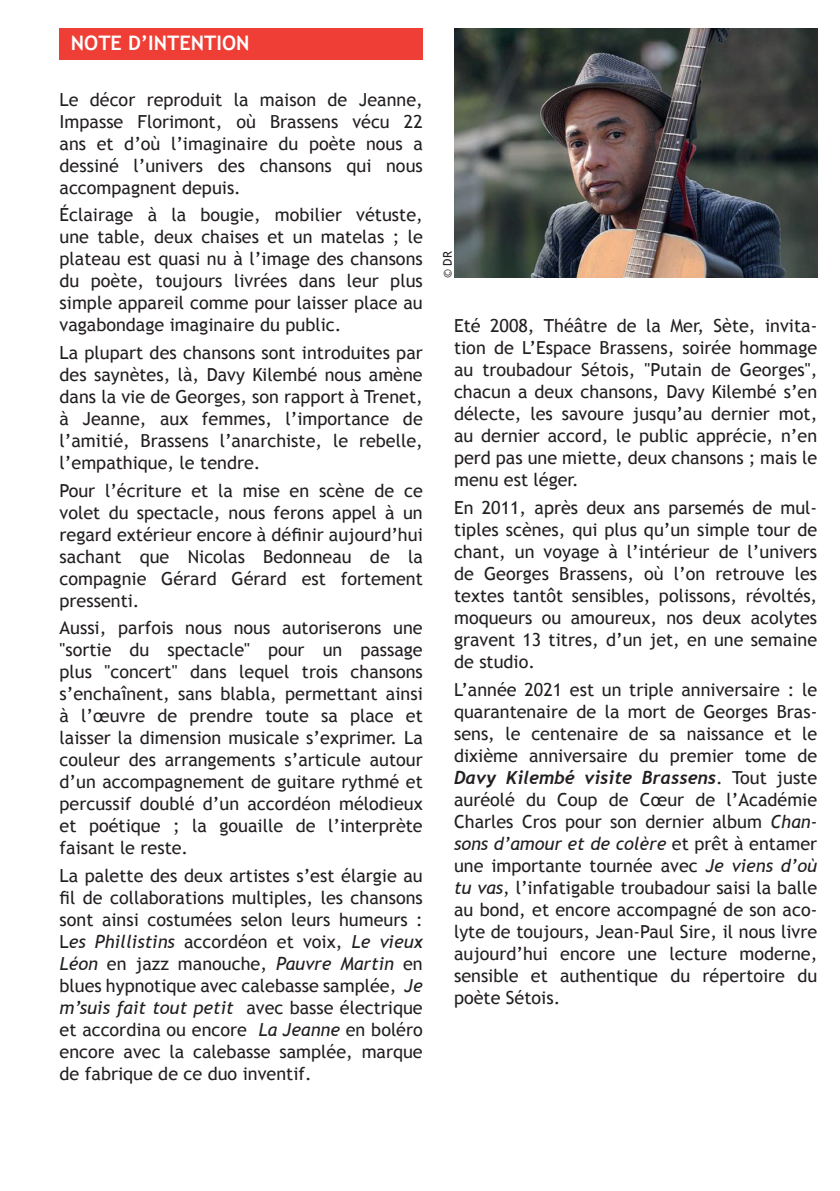
<style>
.page{position:relative;width:840px;height:1191px;background:#fff}
.page>*{position:absolute;margin:0;border:0;box-sizing:border-box;transform-origin:0 0}
.t1{font:700 20px "Trebuchet MS";color:#fff}
.t2{font:18px/22px "Trebuchet MS";color:#231f20;text-align:justify}
.t3{font:italic 700 18px "Trebuchet";color:#231f20}
.t4{font:12px "Trebuchet MS";color:#231f20}
.s1{font-style:italic}
.s2{font-family:"Trebuchet MS";font-weight:400;font-style:normal}
</style>
<div class="page">
<div style="left:60px;top:28px;width:362px;height:32px;background:#ee3e35"></div>
<img style="left:454px;top:28px;width:362px;height:249px">
<p class="t1" style="left:71px;top:31px;width:180px">NOTE D’INTENTION</p>
<p class="t2" style="left:60px;top:88px;width:364px">Le décor reproduit la maison de Jeanne, Impasse Florimont, où Brassens vécu 22 ans et d’où l’imaginaire du poète nous a dessiné l’univers des chansons qui nous accompagnent depuis.</p>
<p class="t2" style="left:60px;top:204px;width:364px">Éclairage à la bougie, mobilier vétuste, une table, deux chaises et un matelas ; le plateau est quasi nu à l’image des chansons du poète, toujours livrées dans leur plus simple appareil comme pour laisser place au vagabondage imaginaire du public.</p>
<p class="t2" style="left:60px;top:342px;width:364px">La plupart des chansons sont introduites par des saynètes, là, Davy Kilembé nous amène dans la vie de Georges, son rapport à Trenet, à Jeanne, aux femmes, l’importance de l’amitié, Brassens l’anarchiste, le rebelle, l’empathique, le tendre.</p>
<p class="t2" style="left:60px;top:479px;width:364px">Pour l’écriture et la mise en scène de ce volet du spectacle, nous ferons appel à un regard extérieur encore à définir aujourd’hui sachant que Nicolas Bedonneau de la compagnie Gérard Gérard est fortement pressenti.</p>
<p class="t2" style="left:60px;top:617px;width:364px">Aussi, parfois nous nous autoriserons une "sortie du spectacle" pour un passage plus "concert" dans lequel trois chansons s’enchaînent, sans blabla, permettant ainsi à l’œuvre de prendre toute sa place et laisser la dimension musicale s’exprimer. La couleur des arrangements s’articule autour d’un accompagnement de guitare rythmé et percussif doublé d’un accordéon mélodieux et poétique ; la gouaille de l’interprète faisant le reste.</p>
<p class="t2" style="left:60px;top:865px;width:364px">La palette des deux artistes s’est élargie au fil de collaborations multiples, les chansons sont ainsi costumées selon leurs humeurs :<br>L<span class="s1">es Phillistins</span> accordéon et voix, <span class="s1">Le vieux Léon</span> en jazz manouche, <span class="s1">Pauvre Martin</span> en blues hypnotique avec calebasse samplée, <span class="s1">Je m’suis fait tout petit</span> avec basse électrique et accordina ou encore <span class="s1">La Jeanne</span> en boléro encore avec la calebasse samplée, marque de fabrique de ce duo inventif.</p>
<p class="t4" style="left:440px;top:278px;width:28px;rotate:-90deg">© DR</p>
<p class="t2" style="left:454px;top:315px;width:364px">Eté 2008, Théâtre de la Mer, Sète, invita&shy;tion de L’Espace Brassens, soirée hommage au troubadour Sétois, "Putain de Georges", chacun a deux chansons, Davy Kilembé s’en délecte, les savoure jusqu’au dernier mot, au dernier accord, le public apprécie, n’en perd pas une miette, deux chansons ; mais le menu est léger.</p>
<p class="t2" style="left:454px;top:497px;width:364px">En 2011, après deux ans parsemés de mul&shy;tiples scènes, qui plus qu’un simple tour de chant, un voyage à l’intérieur de l’univers de Georges Brassens, où l’on retrouve les textes tantôt sensibles, polissons, révoltés, moqueurs ou amoureux, nos deux acolytes gravent 13 titres, d’un jet, en une semaine de studio.</p>
<p class="t2" style="left:454px;top:678px;width:364px">L’année 2021 est un triple anniversaire : le quarantenaire de la mort de Georges Bras&shy;sens, le centenaire de sa naissance et le dixième anniversaire du premier tome de</p>
<p class="t3" style="left:454px;top:766px;width:364px">Davy Kilembé visite Brassens<span class="s2">. Tout juste</span></p>
<p class="t2" style="left:454px;top:788px;width:364px">auréolé du Coup de Cœur de l’Académie Charles Cros pour son dernier album <span class="s1">Chan&shy;sons d’amour et de colère</span> et prêt à entamer une importante tournée avec <span class="s1">Je viens d’où tu vas</span>, l’infatigable troubadour saisi la balle au bond, et encore accompagné de son aco&shy;lyte de toujours, Jean-Paul Sire, il nous livre aujourd’hui encore une lecture moderne, sensible et authentique du répertoire du poète Sétois.</p>
</div>
